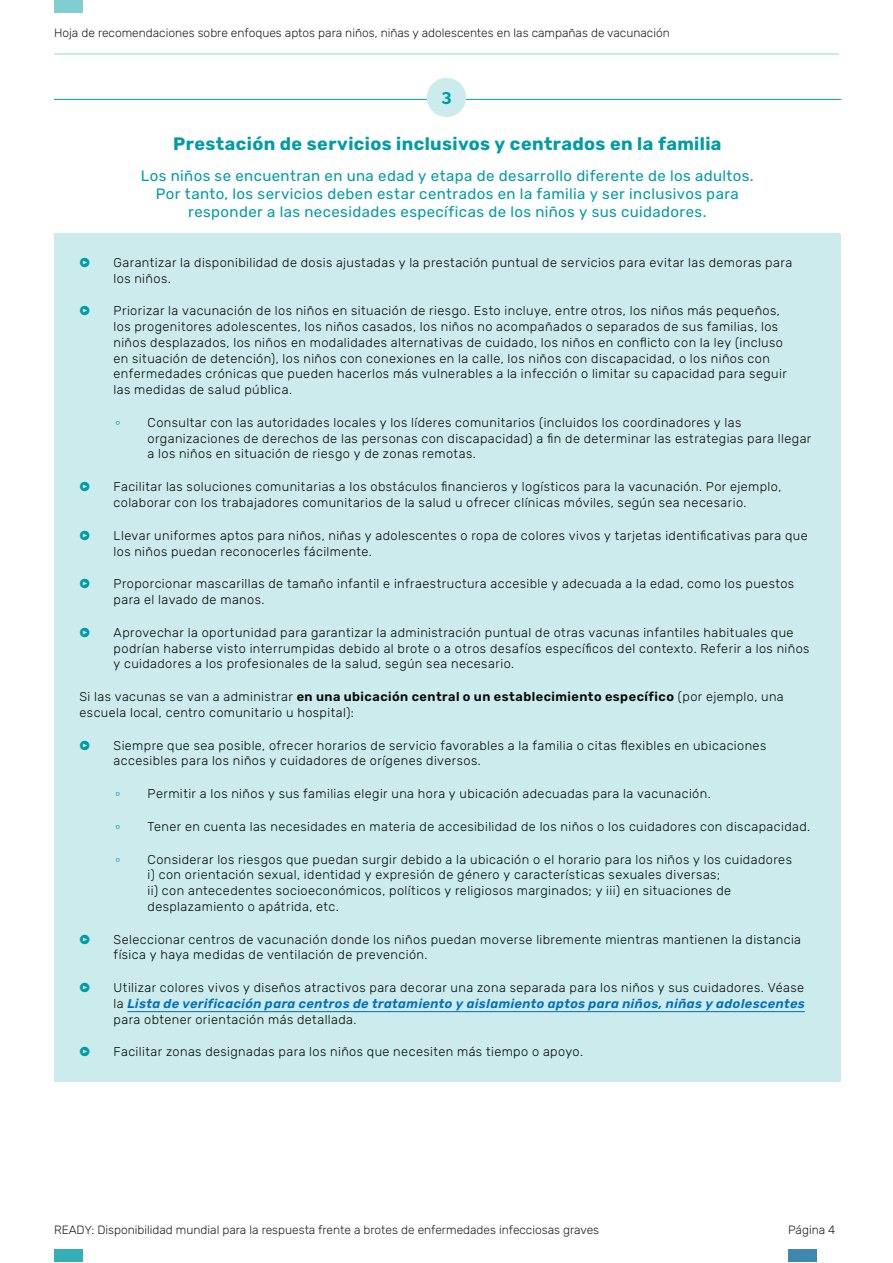
<style>
.page{position:relative;width:893px;height:1263px;background:#fff}
.page>*{position:absolute;margin:0;border:0;box-sizing:border-box;transform-origin:0 0}
.Paragraph_Style_1{font:700 18px "Rubik";letter-spacing:.02em;color:#009ca6}
.H2_Blue{font:600 17.25px "Gibson";color:#009ca6}
.Body_1{font:15px/18px "Rubik";letter-spacing:.025em;color:#009ca6;text-align:center}
.Body_1-2{font:300 12.75px/15.8px "Rubik";letter-spacing:.035em;color:#070906}
.t1{font:300 12.75px "Meta Pro";color:#009ca6}
.t2{font:300 12.75px "Gibson";color:#009ca6}
.t3{font:300 12px "Rubik";color:#231f20}
.s1{font-weight:600}
.s2{font-weight:600;font-style:italic;color:#006fb9}
</style>
<div class="page">
<div style="left:54px;top:1249px;width:28px;height:13px;background:#33afb7"></div>
<div style="left:788px;top:1249px;width:28px;height:13px;background:#3f87ad"></div>
<div style="left:54px;top:0;width:28px;height:13px;background:#80cdd2"></div>
<hr style="left:54px;top:53px;width:785px;height:2px;background:#009ca6">
<div style="left:54px;top:234px;width:787px;height:848px;background:#ccebed"></div>
<hr style="left:54px;top:99px;width:787px;height:1px;background:#009ca6">
<hr style="left:127px;top:1011px;width:678px;height:1px;background:#006fb9">
<div style="left:427px;top:78px;width:39px;height:39px;background:#ccebed;border-radius:50%"></div>
<p class="t3" style="left:54px;top:26px;width:617px">Hoja de recomendaciones sobre enfoques aptos para niños, niñas y adolescentes en las campañas de vacunación</p>
<p class="H2_Blue" style="left:441px;top:88px;width:12px">3</p>
<p class="Paragraph_Style_1" style="left:173px;top:133px;width:550px">Prestación de servicios inclusivos y centrados en la familia</p>
<p class="Body_1" style="left:141px;top:167px;width:614px">Los niños se encuentran en una edad y etapa de desarrollo diferente de los adultos.<br>Por tanto, los servicios deben estar centrados en la familia y ser inclusivos para responder a las necesidades específicas de los niños y sus cuidadores.</p>
<p class="t1" style="left:80px;top:253px;width:12px">̻</p>
<p class="Body_1-2" style="left:114px;top:255px;width:680px">Garantizar la disponibilidad de dosis ajustadas y la prestación puntual de servicios para evitar las demoras para los niños.</p>
<p class="t1" style="left:80px;top:302px;width:12px">̻</p>
<p class="Body_1-2" style="left:114px;top:303px;width:675px">Priorizar la vacunación de los niños en situación de riesgo. Esto incluye, entre otros, los niños más pequeños, los progenitores adolescentes, los niños casados, los niños no acompañados o separados de sus familias, los niños desplazados, los niños en modalidades alternativas de cuidado, los niños en conflicto con la ley (incluso en situación de detención), los niños con conexiones en la calle, los niños con discapacidad, o los niños con enfermedades crónicas que pueden hacerlos más vulnerables a la infección o limitar su capacidad para seguir las medidas de salud pública.</p>
<p class="t2" style="left:116px;top:415px;width:6px">º</p>
<p class="Body_1-2" style="left:148px;top:415px;width:665px">Consultar con las autoridades locales y los líderes comunitarios (incluidos los coordinadores y las organizaciones de derechos de las personas con discapacidad) a fin de determinar las estrategias para llegar a los niños en situación de riesgo y de zonas remotas.</p>
<p class="t1" style="left:80px;top:478px;width:12px">̻</p>
<p class="Body_1-2" style="left:114px;top:479px;width:669px">Facilitar las soluciones comunitarias a los obstáculos financieros y logísticos para la vacunación. Por ejemplo, colaborar con los trabajadores comunitarios de la salud u ofrecer clínicas móviles, según sea necesario.</p>
<p class="t1" style="left:80px;top:526px;width:12px">̻</p>
<p class="Body_1-2" style="left:114px;top:528px;width:696px">Llevar uniformes aptos para niños, niñas y adolescentes o ropa de colores vivos y tarjetas identificativas para que los niños puedan reconocerles fácilmente.</p>
<p class="t1" style="left:80px;top:575px;width:12px">̻</p>
<p class="Body_1-2" style="left:114px;top:576px;width:682px">Proporcionar mascarillas de tamaño infantil e infraestructura accesible y adecuada a la edad, como los puestos para el lavado de manos.</p>
<p class="t1" style="left:80px;top:623px;width:12px">̻</p>
<p class="Body_1-2" style="left:114px;top:625px;width:697px">Aprovechar la oportunidad para garantizar la administración puntual de otras vacunas infantiles habituales que podrían haberse visto interrumpidas debido al brote o a otros desafíos específicos del contexto. Referir a los niños y cuidadores a los profesionales de la salud, según sea necesario.</p>
<p class="Body_1-2" style="left:80px;top:689px;width:706px">Si las vacunas se van a administrar <span class="s1">en una ubicación central o un establecimiento específico</span> (por ejemplo, una escuela local, centro comunitario u hospital):</p>
<p class="t1" style="left:80px;top:736px;width:12px">̻</p>
<p class="Body_1-2" style="left:114px;top:738px;width:654px">Siempre que sea posible, ofrecer horarios de servicio favorables a la familia o citas flexibles en ubicaciones accesibles para los niños y cuidadores de orígenes diversos.</p>
<p class="t2" style="left:116px;top:786px;width:6px">º</p>
<p class="Body_1-2" style="left:148px;top:786px;width:565px">Permitir a los niños y sus familias elegir una hora y ubicación adecuadas para la vacunación.</p>
<p class="t2" style="left:116px;top:819px;width:6px">º</p>
<p class="Body_1-2" style="left:148px;top:819px;width:664px">Tener en cuenta las necesidades en materia de accesibilidad de los niños o los cuidadores con discapacidad.</p>
<p class="t2" style="left:116px;top:851px;width:6px">º</p>
<p class="Body_1-2" style="left:148px;top:852px;width:646px">Considerar los riesgos que puedan surgir debido a la ubicación o el horario para los niños y los cuidadores i) con orientación sexual, identidad y expresión de género y características sexuales diversas;<br>ii) con antecedentes socioeconómicos, políticos y religiosos marginados; y iii) en situaciones de desplazamiento o apátrida, etc.</p>
<p class="t1" style="left:80px;top:930px;width:12px">̻</p>
<p class="Body_1-2" style="left:114px;top:932px;width:689px">Seleccionar centros de vacunación donde los niños puedan moverse libremente mientras mantienen la distancia física y haya medidas de ventilación de prevención.</p>
<p class="t1" style="left:80px;top:978px;width:12px">̻</p>
<p class="Body_1-2" style="left:114px;top:980px;width:693px;text-align:justify">Utilizar colores vivos y diseños atractivos para decorar una zona separada para los niños y sus cuidadores. Véase la <span class="s2">Lista de verificación para centros de tratamiento y aislamiento aptos para niños, niñas y adolescentes </span>para obtener orientación más detallada.</p>
<p class="t1" style="left:80px;top:1043px;width:12px">̻</p>
<p class="Body_1-2" style="left:114px;top:1044px;width:471px">Facilitar zonas designadas para los niños que necesiten más tiempo o apoyo.</p>
<p class="t3" style="left:54px;top:1223px;width:547px">READY: Disponibilidad mundial para la respuesta frente a brotes de enfermedades infecciosas graves</p>
<p class="t3" style="left:788px;top:1223px;width:49px">Página 4</p>
</div>
